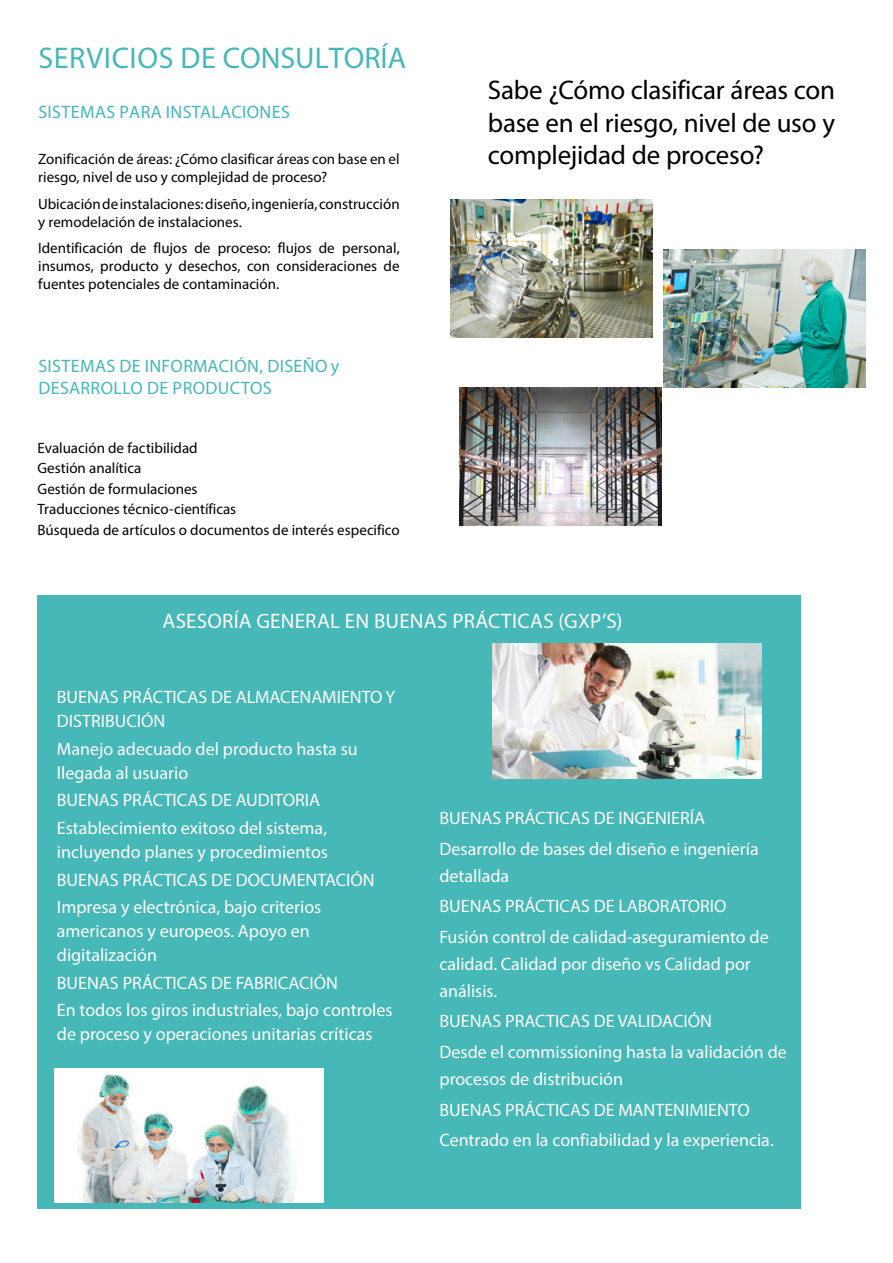
<style>
.page{position:relative;width:893px;height:1263px;background:#fff}
.page>*{position:absolute;margin:0;border:0;box-sizing:border-box;transform-origin:0 0}
.t1{font:30px "Myriad Pro";color:#45b8b7}
.t2{font:27px/32.4px "Myriad Pro";letter-spacing:-.01em;color:#000;text-align:justify}
.t3{font:21px "Myriad Pro";letter-spacing:.015em;color:#fff}
.t4{font:18px/30.6px "Myriad Pro";color:#fff}
.t5{font:18px/21.6px "Myriad Pro";letter-spacing:.02em;color:#45b8b7}
.t6{font:15px/18px "Myriad Pro";color:#000}
</style>
<div class="page">
<div style="left:38px;top:596px;width:763px;height:613px;background:#45b8b7"></div>
<img style="left:450px;top:199px;width:202px;height:138px">
<img style="left:663px;top:250px;width:202px;height:138px">
<img style="left:459px;top:388px;width:202px;height:138px">
<img style="left:54px;top:1068px;width:269px;height:135px">
<img style="left:492px;top:643px;width:270px;height:135px">
<h1 class="t1" style="left:39px;top:46px;width:369px">SERVICIOS DE CONSULTORÍA</h1>
<p class="t5" style="left:38px;top:103px;width:253px">SISTEMAS PARA INSTALACIONES</p>
<p class="t6" style="left:38px;top:151px;width:363px">Zonificación de áreas: ¿Cómo clasificar áreas con base en el riesgo, nivel de uso y complejidad de proceso?</p>
<p class="t6" style="left:38px;top:196px;width:363px">Ubicación de instalaciones: diseño, ingeniería, construcción y remodelación de instalaciones.</p>
<p class="t6" style="left:38px;top:240px;width:363px;text-align:justify">Identificación de flujos de proceso: flujos de personal, insumos, producto y desechos, con consideraciones de fuentes potenciales de contaminación.</p>
<p class="t5" style="left:38px;top:357px;width:302px">SISTEMAS DE INFORMACIÓN, DISEÑO y<br>DESARROLLO DE PRODUCTOS</p>
<p class="t6" style="left:38px;top:439px;width:364px;line-height:20.5px">Evaluación de factibilidad<br>Gestión analítica<br>Gestión de formulaciones<br>Traducciones técnico-científicas<br>Búsqueda de artículos o documentos de interés especifico</p>
<h2 class="t2" style="left:488px;top:76px;width:349px">Sabe ¿Cómo clasificar áreas con base en el riesgo, nivel de uso y complejidad de proceso?</h2>
<p class="t3" style="left:162px;top:612px;width:461px">ASESORÍA GENERAL EN BUENAS PRÁCTICAS (GXP’S)</p>
<p class="t4" style="left:57px;top:686px;width:340px;line-height:24px">BUENAS PRÁCTICAS DE ALMACENAMIENTO Y<br>DISTRIBUCIÓN</p>
<p class="t4" style="left:57px;top:738px;width:302px;line-height:24px">Manejo adecuado del producto hasta su llegada al usuario</p>
<p class="t4" style="left:57px;top:788px;width:272px;line-height:27.6px">BUENAS PRÁCTICAS DE AUDITORIA<br>Establecimiento exitoso del sistema,</p>
<p class="t4" style="left:57px;top:839px;width:319px;line-height:27.6px">incluyendo planes y procedimientos<br>BUENAS PRÁCTICAS DE DOCUMENTACIÓN<br>Impresa y electrónica, bajo criterios</p>
<p class="t4" style="left:57px;top:920px;width:254px;line-height:24px">americanos y europeos. Apoyo en digitalización</p>
<p class="t4" style="left:57px;top:970px;width:337px;line-height:27.6px">BUENAS PRÁCTICAS DE FABRICACIÓN<br>En todos los giros industriales, bajo controles</p>
<p class="t4" style="left:57px;top:1020px;width:317px">de proceso y operaciones unitarias críticas</p>
<p class="t4" style="left:439px;top:804px;width:321px">BUENAS PRÁCTICAS DE INGENIERÍA<br>Desarrollo de bases del diseño e ingeniería</p>
<p class="t4" style="left:439px;top:862px;width:331px">detallada<br>BUENAS PRÁCTICAS DE LABORATORIO<br>Fusión control de calidad-aseguramiento de</p>
<p class="t4" style="left:439px;top:952px;width:313px;line-height:27px">calidad. Calidad por diseño vs Calidad por análisis.</p>
<p class="t4" style="left:439px;top:1007px;width:349px">BUENAS PRACTICAS DE VALIDACIÓN<br>Desde el commissioning hasta la validación de</p>
<p class="t4" style="left:439px;top:1065px;width:336px">procesos de distribución<br>BUENAS PRÁCTICAS DE MANTENIMIENTO<br>Centrado en la confiabilidad y la experiencia.</p>
</div>
